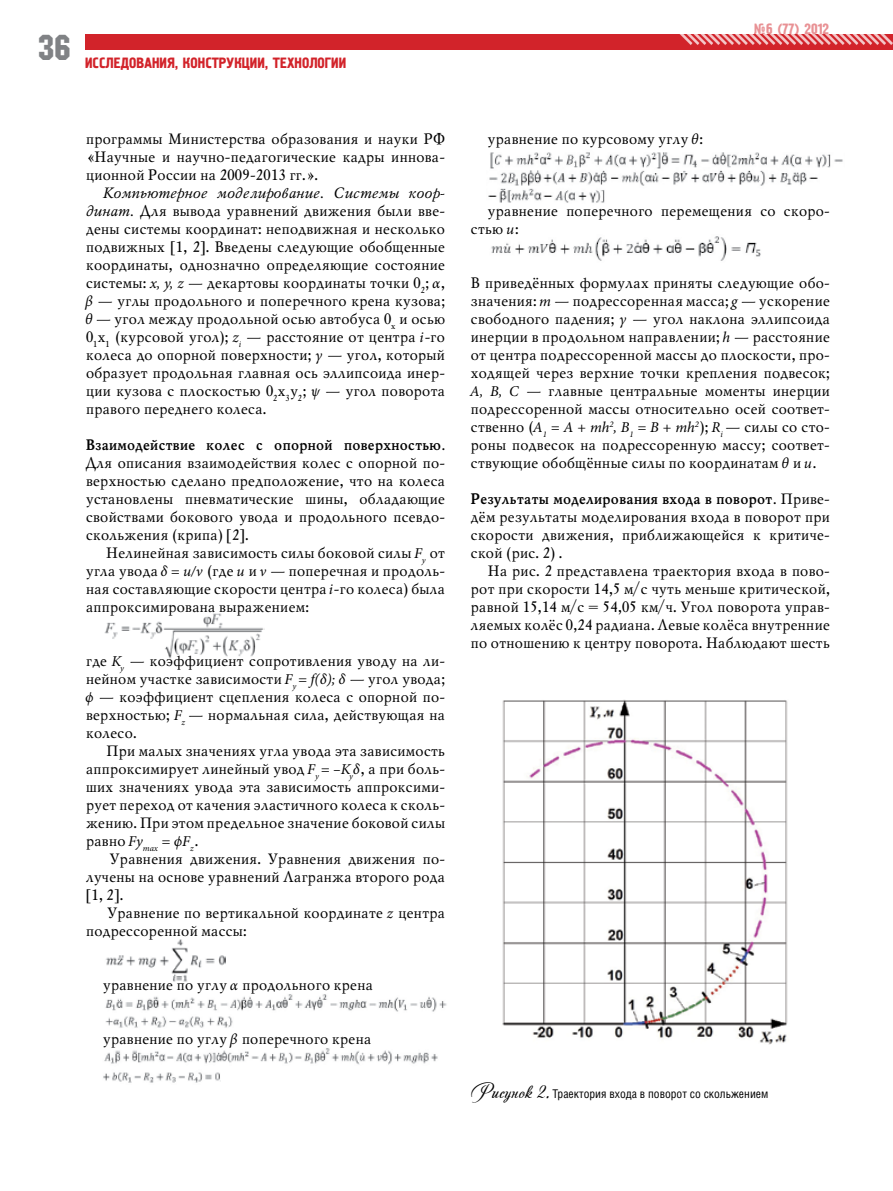
<style>
.page{position:relative;width:893px;height:1191px;background:#fff}
.page>*{position:absolute;margin:0;border:0;box-sizing:border-box;transform-origin:0 0}
.t1{font:36px "Machine C";color:#808285}
.t2{font:15px/18px "Mysl C";color:#000;text-align:justify}
.t3{font:15px "Pollock 1 C";color:#d2232a}
.t4{font:700 15px "Mysl C";color:#000}
.t5{font:12px "Helios Cond";color:#000}
.s1{font-style:italic}
.s2{font-family:"Minion Pro";font-style:italic}
.s3{font-weight:700}
.s4{font-family:"Andantinoscript";font-size:21px}
</style>
<div class="page">
<div style="left:85px;top:34px;width:808px;height:16px;background:#d2232a"></div>
<svg style="left:679px;top:34px;width:214px;height:11px"></svg>
<img style="left:104px;top:613px;width:161px;height:46px">
<img style="left:106px;top:939px;width:119px;height:43px">
<img style="left:105px;top:994px;width:342px;height:18px">
<img style="left:105px;top:1016px;width:128px;height:12px">
<img style="left:104px;top:1048px;width:334px;height:17px">
<img style="left:103px;top:1072px;width:117px;height:11px">
<img style="left:490px;top:152px;width:353px;height:16px">
<img style="left:489px;top:167px;width:53px;height:16px">
<img style="left:542px;top:165px;width:278px;height:21px">
<img style="left:488px;top:183px;width:141px;height:20px">
<img style="left:491px;top:236px;width:270px;height:25px">
<img style="left:502px;top:699px;width:286px;height:346px">
<h1 class="t1" style="left:38px;top:27px;width:34px">36</h1>
<p class="t3" style="left:85px;top:55px;width:255px">Исследования, конструкции , технологии</p>
<p class="t3" style="left:754px;top:21px;width:77px">№6 (77) 2012</p>
<p class="t2" style="left:85px;top:130px;width:361px">программы Министерства образования и науки РФ «Научные и научно-педагогические кадры иннова&shy;ционной России на 2009-2013 гг.».</p>
<p class="t2" style="left:85px;top:184px;width:361px;text-indent:17px"><span class="s1">Компьютерное моделирование. Системы коор&shy;динат.</span> Для вывода уравнений движения были вве&shy;дены системы координат: неподвижная и несколько подвижных [1, 2]. Введены следующие обобщенные координаты, однозначно определяющие состояние системы: <span class="s2">x, y, z</span> — декартовы координаты точки 0<sub>2</sub>; <span class="s2">α</span>, <span class="s2">β</span> — углы продольного и поперечного крена кузова; <span class="s2">θ</span> — угол между продольной осью автобуса 0<sub>х</sub> и осью 0<sub>1</sub>х<sub>1</sub> (курсовой угол); <span class="s2">z</span><sub>i</sub> — расстояние от центра <span class="s2">i</span>-го колеса до опорной поверхности; <span class="s2">γ</span> — угол, который образует продольная главная ось эллипсоида инер&shy;ции кузова с плоскостью 0<sub>2</sub>х<sub>3</sub>y<sub>2</sub>; <span class="s2">ψ</span> — угол поворота правого переднего колеса.</p>
<p class="t4" style="left:85px;top:437px;width:361px">Взаимодействие колес с опорной поверхностью.</p>
<p class="t2" style="left:85px;top:454px;width:361px">Для описания взаимодействия колес с опорной по&shy;верхностью сделано предположение, что на колеса установлены пневматические шины, обладающие свойствами бокового увода и продольного псевдо&shy;скольжения (крипа) [2].</p>
<p class="t2" style="left:85px;top:544px;width:361px;text-indent:20px">Нелинейная зависимость силы боковой силы <span class="s2">F</span><sub>y</sub> от угла увода <span class="s2">δ = u/ν</span> (где <span class="s2">u</span> и <span class="s2">ν</span> — поперечная и продоль&shy;ная составляющие скорости центра <span class="s2">i</span>-го колеса) была аппроксимирована выражением:</p>
<p class="t2" style="left:85px;top:652px;width:361px">где <span class="s2">K</span><sub>y</sub> — коэффициент сопротивления уводу на ли&shy;нейном участке зависимости <span class="s2">F</span><sub>y</sub> <span class="s2">= f(δ); δ</span> — угол увода; <span class="s2">ϕ</span> — коэффициент сцепления колеса с опорной по&shy;верхностью; <span class="s2">F</span><sub>z</sub> — нормальная сила, действующая на колесо.</p>
<p class="t2" style="left:85px;top:742px;width:361px;text-indent:20px">При малых значениях угла увода эта зависимость аппроксимирует линейный увод <span class="s2">F</span><sub>y</sub> <span class="s2">= –K</span><sub>y</sub><span class="s2">δ</span>, а при боль&shy;ших значениях увода эта зависимость аппроксими&shy;рует переход от качения эластичного колеса к сколь&shy;жению. При этом предельное значение боковой силы равно <span class="s2">Fy</span><sub>max</sub> <span class="s2">= ϕF</span><sub>z</sub>.</p>
<p class="t2" style="left:85px;top:850px;width:361px;text-indent:24px">Уравнения движения. Уравнения движения по&shy;лучены на основе уравнений Лагранжа второго рода [1, 2].</p>
<p class="t2" style="left:85px;top:904px;width:361px;text-indent:21px">Уравнение по вертикальной координате <span class="s2">z</span> центра подрессоренной массы:</p>
<p class="t2" style="left:102px;top:976px;width:272px">уравнение по углу <span class="s2">α</span> продольного крена</p>
<p class="t2" style="left:102px;top:1030px;width:270px">уравнение по углу <span class="s2">β</span> поперечного крена</p>
<p class="t2" style="left:487px;top:130px;width:217px">уравнение по курсовому углу <span class="s2">θ</span>:</p>
<p class="t2" style="left:470px;top:202px;width:361px;text-indent:17px">уравнение поперечного перемещения со скоро&shy;стью <span class="s2">u</span>:</p>
<p class="t2" style="left:470px;top:274px;width:361px">В приведённых формулах приняты следующие обо&shy;значения: <span class="s2">m</span> — подрессоренная масса; <span class="s2">g</span> — ускорение свободного падения; <span class="s2">γ</span> — угол наклона эллипсоида инерции в продольном направлении; <span class="s2">h</span> — расстояние от центра подрессоренной массы до плоскости, про&shy;ходящей через верхние точки крепления подвесок; <span class="s2">A, B, C</span> — главные центральные моменты инерции подрессоренной массы относительно осей соответ&shy;ственно (<span class="s2">A</span><sub>1</sub> <span class="s2">= A + mh</span><sup>2</sup><span class="s2">, B</span><sub>1</sub> <span class="s2">= B + mh</span><sup>2</sup>); <span class="s2">R</span><sub>i</sub> — силы со сто&shy;роны подвесок на подрессоренную массу; соответ&shy;ствующие обобщённые силы по координатам <span class="s2">θ</span> и <span class="s2">u</span>.</p>
<p class="t2" style="left:470px;top:490px;width:361px"><span class="s3">Результаты моделирования входа в поворот.</span> Приве&shy;дём результаты моделирования входа в поворот при скорости движения, приближающейся к критиче&shy;ской (рис. 2) .</p>
<p class="t2" style="left:470px;top:562px;width:361px;text-indent:17px">На рис. 2 представлена траектория входа в пово&shy;рот при скорости 14,5 м/с чуть меньше критической, равной 15,14 м/с = 54,05 км/ч. Угол поворота управ&shy;ляемых колёс 0,24 радиана. Левые колёса внутренние по отношению к центру поворота. Наблюдают шесть</p>
<p class="t5" style="left:470px;top:1087px;width:300px"><span class="s4">Рисунок 2.</span> Траектория входа в поворот со скольжением</p>
</div>
